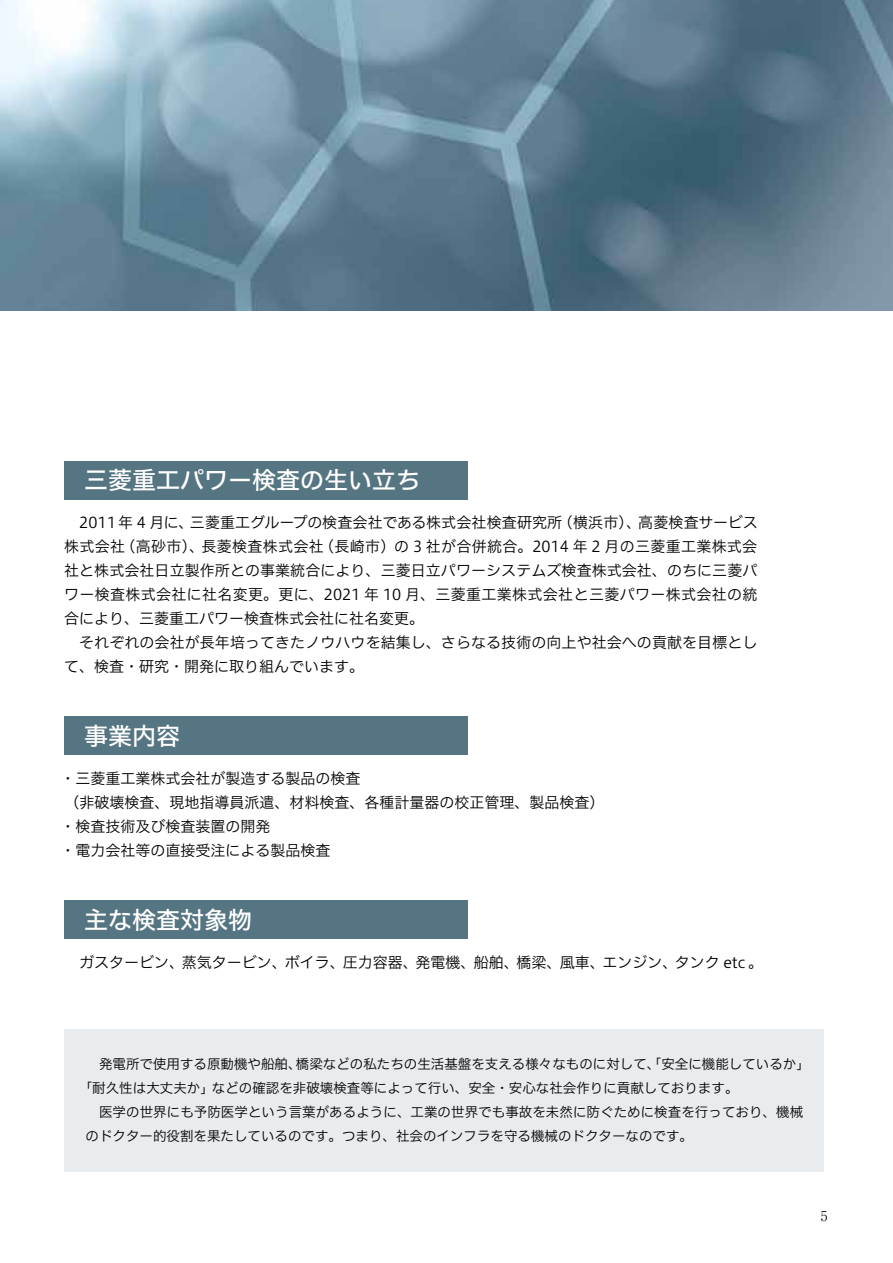
<style>
.page{position:relative;width:893px;height:1263px;background:#fff}
.page>*{position:absolute;margin:0;border:0;box-sizing:border-box;transform-origin:0 0}
.t1{font:24px "Hiragino UD Sans F Std W5";color:#fff}
.t2{font:15px/24px "Hiragino UD Sans F Std W3";letter-spacing:.005em;color:#000}
.t3{font:13.5px "Hiragino UD Sans F Std W3";color:#000}
.t4{font:300 13.5px "Ryumin Pro";color:#000}
</style>
<div class="page">
<div style="left:64px;top:461px;width:404px;height:38px;background:#547581"></div>
<div style="left:64px;top:716px;width:404px;height:39px;background:#547581"></div>
<div style="left:64px;top:900px;width:404px;height:38px;background:#547581"></div>
<div style="left:65px;top:1029px;width:759px;height:142px;background:#e8ecee"></div>
<img style="left:0;top:0;width:893px;height:310px">
<h1 class="t1" style="left:84px;top:462px;width:338px">三菱重工パワー検査の生い立ち</h1>
<p class="t2" style="left:64px;top:510px;width:695px">　2011年 4 月に、三菱重工グループの検査会社である株式会社検査研究所（横浜市）、高菱検査サービス株式会社（高砂市）、長菱検査株式会社（長崎市）の 3 社が合併統合。2014 年 2 月の三菱重工業株式会社と株式会社日立製作所との事業統合により、三菱日立パワーシステムズ検査株式会社、のちに三菱パワー検査株式会社に社名変更。更に、2021 年 10 月、三菱重工業株式会社と三菱パワー株式会社の統合により、三菱重工パワー検査株式会社に社名変更。<br>　それぞれの会社が長年培ってきたノウハウを結集し、さらなる技術の向上や社会への貢献を目標として、検査・研究・開発に取り組んでいます。</p>
<h1 class="t1" style="left:84px;top:717px;width:98px">事業内容</h1>
<p class="t2" style="left:60px;top:765px;width:546px">・ 三菱重工業株式会社が製造する製品の検査<br>（非破壊検査、現地指導員派遣、材料検査、各種計量器の校正管理、製品検査）・ 検査技術及び検査装置の開発<br>・ 電力会社等の直接受注による製品検査</p>
<h1 class="t1" style="left:84px;top:901px;width:170px">主な検査対象物</h1>
<p class="t2" style="left:64px;top:949px;width:700px">　ガスタービン、蒸気タービン、ボイラ、圧力容器、発電機、船舶、橋梁、風車、エンジン、タンク etc 。</p>
<p class="t3" style="left:86px;top:1054px;width:726px">　発電所で使用する原動機や船舶、橋梁などの私たちの生活基盤を支える様々なものに対して、「安全に機能しているか」</p>
<p class="t3" style="left:79px;top:1078px;width:661px">「耐久性は大丈夫か」などの確認を非破壊検査等によって行い、安全・安心な社会作りに貢献しております。</p>
<p class="t3" style="left:86px;top:1102px;width:719px">　医学の世界にも予防医学という言葉があるように、工業の世界でも事故を未然に防ぐために検査を行っており、機械</p>
<p class="t3" style="left:86px;top:1126px;width:609px">のドクター的役割を果たしているのです。つまり、社会のインフラを守る機械のドクターなのです。</p>
<p class="t4" style="left:821px;top:1205px;width:8px">5</p>
</div>
